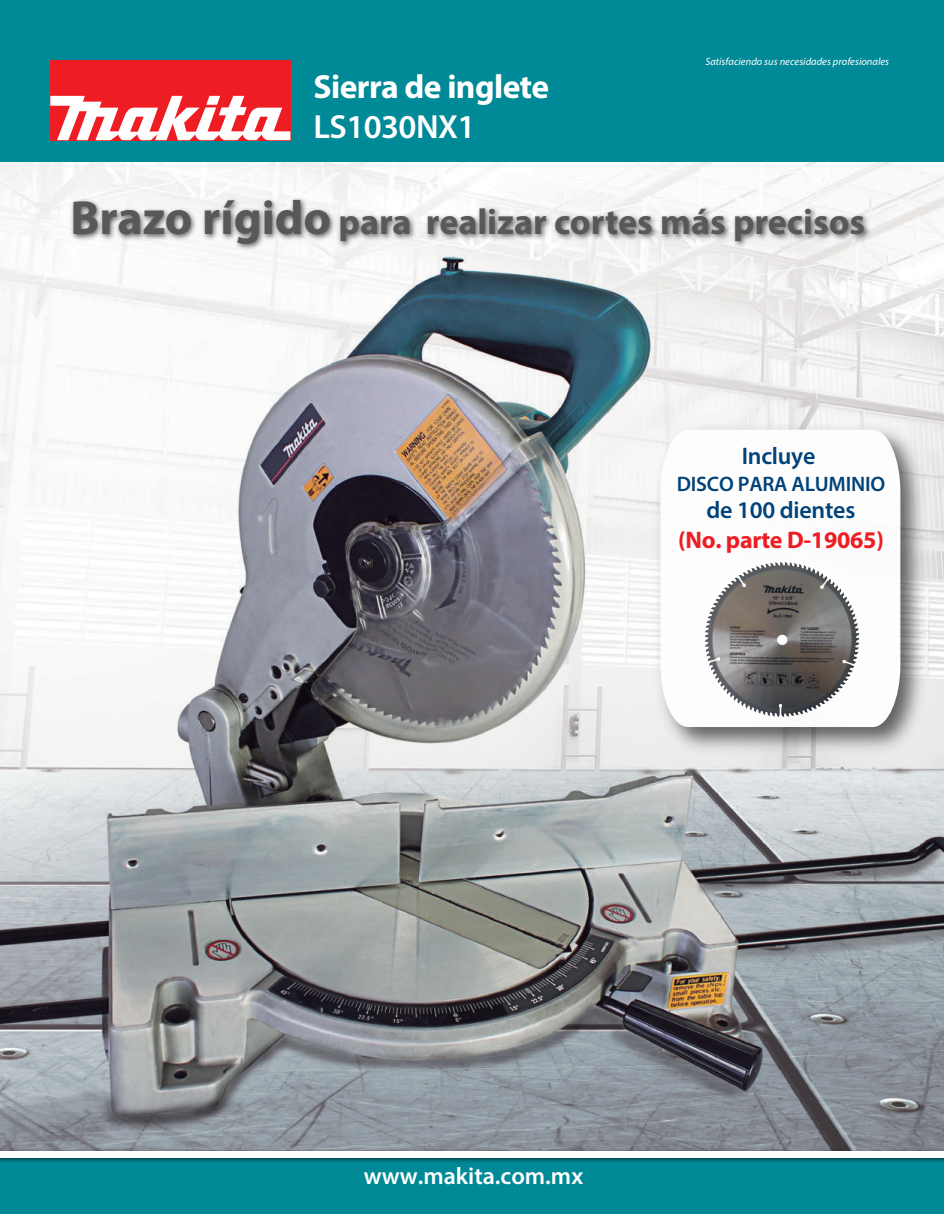
<style>
.page{position:relative;width:944px;height:1214px;background:#fff}
.page>*{position:absolute;margin:0;border:0;box-sizing:border-box;transform-origin:0 0}
.t1{font:700 36px "Myriad Pro";color:#57585a}
.t2{font:700 33.6px "Myriad Pro";letter-spacing:-.015em;color:#fff}
.t3{font:600 33.6px "Myriad Pro";letter-spacing:-.015em;color:#fff}
.t4{font:600 24px "Myriad Pro";letter-spacing:-.01em;color:#004279}
.t5{font:700 24px "Myriad Pro";letter-spacing:-.01em;color:#ee1d23}
.t6{font:600 24px "Myriad Pro";color:#fff}
.t7{font:600 21px "Myriad Pro";letter-spacing:-.01em;color:#004279}
.t8{font:italic 10.5px "Myriad Pro";color:#fff}
.s1{font-size:48px}
</style>
<div class="page">
<img style="left:0;top:162px;width:944px;height:984px">
<img style="left:648px;top:417px;width:285px;height:343px">
<svg style="left:660px;top:429px;width:240px;height:298px"></svg>
<img style="left:65px;top:188px;width:845px;height:72px">
<div style="left:0;top:1155px;width:944px;height:59px;background:#008996"></div>
<img style="left:0;top:1146px;width:944px;height:16px">
<div style="left:0;top:1151px;width:944px;height:6px;background:#fff"></div>
<div style="left:0;top:0;width:944px;height:162px;background:#008996"></div>
<div style="left:50px;top:60px;width:240px;height:80px;background:#ee1d23"></div>
<svg style="left:50px;top:96px;width:240px;height:44px"></svg>
<img style="left:730px;top:562px;width:55px;height:25px">
<p class="t2" style="left:313px;top:65px;width:237px">Sierra de inglete</p>
<p class="t3" style="left:313px;top:105px;width:163px">LS1030NX1</p>
<p class="t8" style="left:705px;top:55px;width:185px">Satisfaciendo sus necesidades profesionales</p>
<p class="t1" style="left:71px;top:199px;width:796px"><span class="s1">Brazo rígido</span> para realizar cortes más precisos</p>
<p class="t4" style="left:741px;top:441px;width:75px">Incluye</p>
<p class="t7" style="left:676px;top:471px;width:210px">DISCO PARA ALUMINIO</p>
<p class="t4" style="left:706px;top:495px;width:150px">de 100 dientes</p>
<p class="t5" style="left:678px;top:524px;width:207px">(No. parte D-19065)</p>
<p class="t6" style="left:364px;top:1160px;width:221px">www.makita.com.mx</p>
</div>
